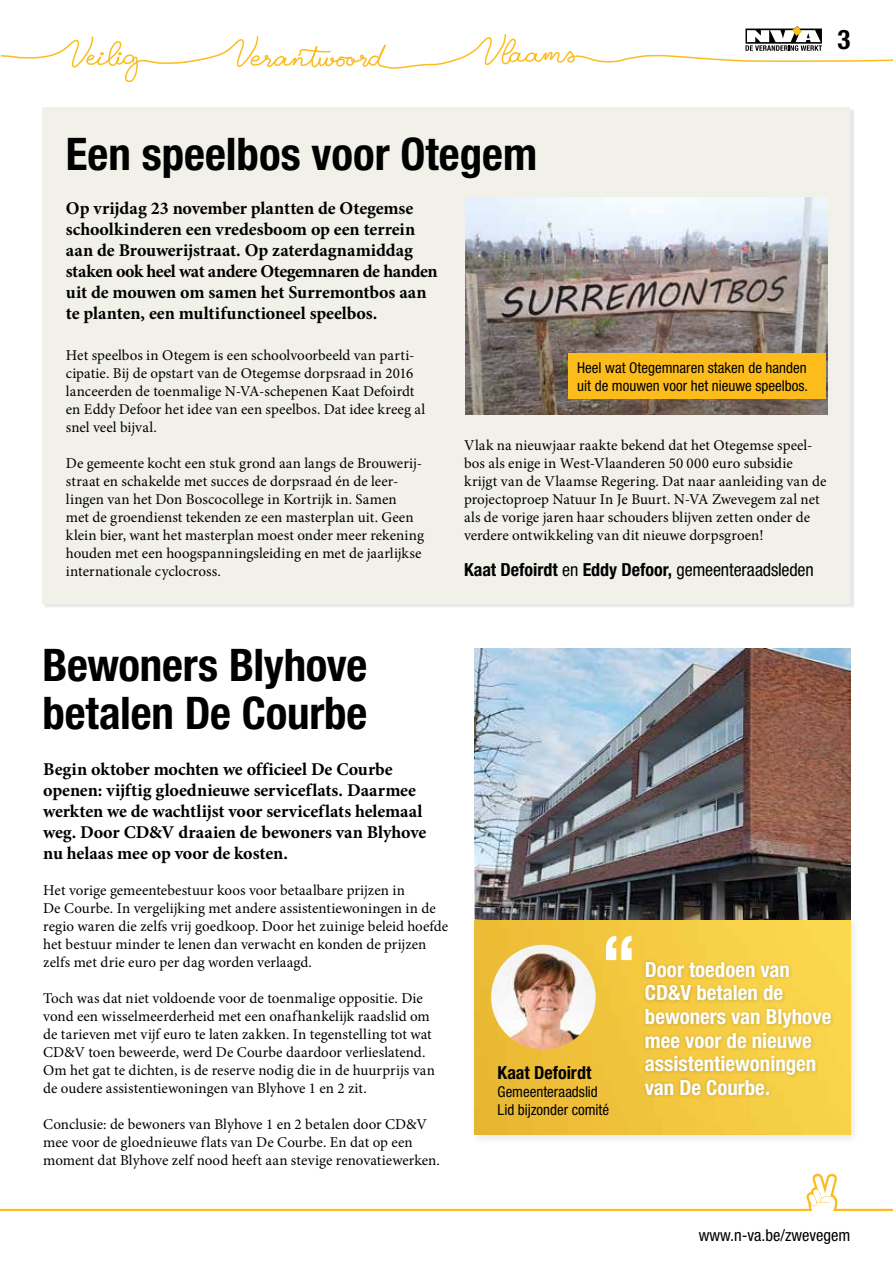
<style>
.page{position:relative;width:893px;height:1263px;background:#fff}
.page>*{position:absolute;margin:0;border:0;box-sizing:border-box;transform-origin:0 0}
.t1{font:700 condensed 45px/48px "Helvetica Neue LT Std";color:#000}
.t2{font:700 condensed 27px "Helvetica Neue LT Std";color:#000}
.t3{font:700 condensed 20.85px/23.5px "Helvetica Neue LT Std";color:#fff}
.t4{font:700 18px/21px "Minion Pro";letter-spacing:-.005em;color:#000}
.t5{font:700 condensed 18px "Helvetica Neue LT Std";color:#000}
.t6{font:condensed 16.5px "Helvetica Neue LT Std";color:#000}
.t7{font:15px/18px "Minion Pro";color:#000}
.t8{font:condensed 15px/18px "Helvetica Neue LT Std";color:#000}
.s1{font-weight:400}
</style>
<div class="page">
<svg style="left:0;top:26px;width:893px;height:56px"></svg>
<svg style="left:0;top:1173px;width:893px;height:38px"></svg>
<div style="left:43px;top:107px;width:807px;height:497px;background:#f1f0e9"></div>
<img style="left:465px;top:197px;width:362px;height:217px">
<div style="left:569px;top:353px;width:257px;height:46px;background:#fcbd1c"></div>
<div style="left:469px;top:914px;width:392px;height:232px;background:#000;opacity:.1"></div>
<img style="left:474px;top:648px;width:376px;height:487px">
<img style="left:491px;top:945px;width:105px;height:104px;border-radius:52px">
<div style="left:642px;top:958px;width:193px;height:141px;background:#000;opacity:.2"></div>
<svg style="left:606px;top:936px;width:26px;height:24px"></svg>
<h2 class="t2" style="left:837px;top:23px;width:14px">3</h2>
<h1 class="t1" style="left:66px;top:130px;width:473px">Een speelbos voor Otegem</h1>
<p class="t4" style="left:66px;top:198px;width:373px">Op vrijdag 23 november plantten de Otegemse schoolkinderen een vredesboom op een terrein aan de Brouwerijstraat. Op zaterdagnamiddag staken ook heel wat andere Otegemnaren de handen uit de mouwen om samen het Surremontbos aan te planten, een multifunctioneel speelbos.</p>
<p class="t7" style="left:66px;top:346px;width:361px">Het speelbos in Otegem is een schoolvoorbeeld van parti&shy;cipatie. Bij de opstart van de Otegemse dorpsraad in 2016 lanceerden de toenmalige N-VA-schepenen Kaat Defoirdt en Eddy Defoor het idee van een speelbos. Dat idee kreeg al snel veel bijval.</p>
<p class="t7" style="left:66px;top:454px;width:360px">De gemeente kocht een stuk grond aan langs de Brouwerij&shy;straat en schakelde met succes de dorpsraad én de leer&shy;lingen van het Don Boscocollege in Kortrijk in. Samen<br>met de groendienst tekenden ze een masterplan uit. Geen klein bier, want het masterplan moest onder meer rekening houden met een hoogspanningsleiding en met de jaarlijkse internationale cyclocross.</p>
<p class="t8" style="left:577px;top:358px;width:232px">Heel wat Otegemnaren staken de handen uit de mouwen voor het nieuwe speelbos.</p>
<p class="t7" style="left:464px;top:436px;width:364px">Vlak na nieuwjaar raakte bekend dat het Otegemse speel&shy;bos als enige in West-Vlaanderen 50 000 euro subsidie krijgt van de Vlaamse Regering. Dat naar aanleiding van de projectoproep Natuur In Je Buurt. N-VA Zwevegem zal net als de vorige jaren haar schouders blijven zetten onder de verdere ontwikkeling van dit nieuwe dorpsgroen!</p>
<p class="t5" style="left:464px;top:559px;width:351px">Kaat Defoirdt <span class="s1">en</span> Eddy Defoor, <span class="s1">gemeenteraadsleden</span></p>
<h1 class="t1" style="left:43px;top:640px;width:326px">Bewoners Blyhove betalen De Courbe</h1>
<p class="t4" style="left:43px;top:759px;width:384px">Begin oktober mochten we officieel De Courbe openen: vijftig gloednieuwe serviceflats. Daarmee werkten we de wachtlijst voor serviceflats helemaal weg. Door CD&amp;V draaien de bewoners van Blyhove nu helaas mee op voor de kosten.</p>
<p class="t7" style="left:43px;top:882px;width:406px">Het vorige gemeentebestuur koos voor betaalbare prijzen in<br>De Courbe. In vergelijking met andere assistentiewoningen in de regio waren die zelfs vrij goedkoop. Door het zuinige beleid hoefde het bestuur minder te lenen dan verwacht en konden de prijzen zelfs met drie euro per dag worden verlaagd.</p>
<p class="t7" style="left:43px;top:990px;width:393px">Toch was dat niet voldoende voor de toenmalige oppositie. Die vond een wisselmeerderheid met een onafhankelijk raadslid om de tarieven met vijf euro te laten zakken. In tegenstelling tot wat CD&amp;V toen beweerde, werd De Courbe daardoor verlieslatend.<br>Om het gat te dichten, is de reserve nodig die in de huurprijs van de oudere assistentiewoningen van Blyhove 1 en 2 zit.</p>
<p class="t7" style="left:43px;top:1116px;width:398px">Conclusie: de bewoners van Blyhove 1 en 2 betalen door CD&amp;V mee voor de gloednieuwe flats van De Courbe. En dat op een moment dat Blyhove zelf nood heeft aan stevige renovatiewerken.</p>
<p class="t5" style="left:497px;top:1062px;width:95px">Kaat Defoirdt</p>
<p class="t8" style="left:497px;top:1083px;width:113px">Gemeenteraadslid<br>Lid bijzonder comité</p>
<h3 class="t3" style="left:645px;top:957px;width:188px">Door toedoen van<br>CD&amp;V betalen de bewoners van Blyhove mee voor de nieuwe assistentiewoningen van De Courbe.</h3>
<p class="t6" style="left:699px;top:1225px;width:153px">www.n-va.be/zwevegem</p>
</div>
